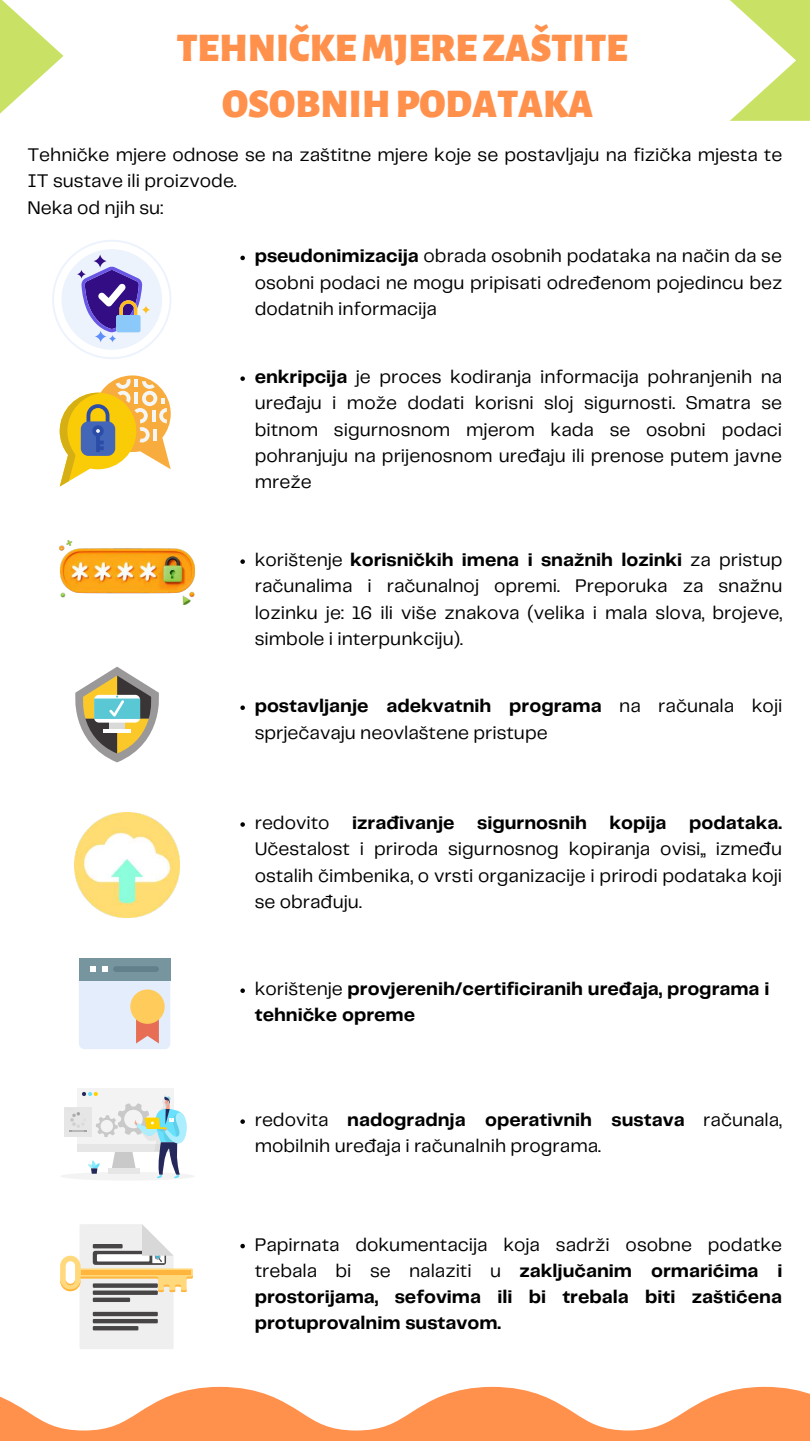
<style>
.page{position:relative;width:810px;height:1441px;background:#fff}
.page>*{position:absolute;margin:0;border:0;box-sizing:border-box;transform-origin:0 0}
.t1{font:900 40px/55.5px "Alegreya Sans SC";color:#ff914d;text-align:center}
.t2{font:19px/26.2px "Telegraf";color:#000;text-align:justify}
.t3{font:700 19px/26.2px "Telegraf";color:#000}
.s1{font-weight:700}
.s2{font-weight:400}
</style>
<div class="page">
<svg style="left:52px;top:240px;width:119px;height:119px"></svg>
<img style="left:60px;top:540px;width:135px;height:64px">
<svg style="left:60px;top:375px;width:111px;height:111px"></svg>
<svg style="left:75px;top:666px;width:84px;height:97px"></svg>
<img style="left:74px;top:812px;width:105px;height:105px">
<div style="left:77px;top:1088px;width:97px;height:55px;background:#f3f3f3"></div>
<svg style="left:61px;top:1092px;width:133px;height:88px"></svg>
<div style="left:79px;top:957px;width:91px;height:23px;background:#77959e"></div>
<svg style="left:79px;top:966px;width:91px;height:82px"></svg>
<svg style="left:60px;top:1224px;width:133px;height:124px"></svg>
<svg style="left:240px;top:255px;width:5px;height:5px"></svg>
<svg style="left:240px;top:376px;width:5px;height:5px"></svg>
<svg style="left:240px;top:559px;width:5px;height:4px"></svg>
<svg style="left:240px;top:705px;width:5px;height:4px"></svg>
<svg style="left:240px;top:822px;width:5px;height:4px"></svg>
<svg style="left:240px;top:988px;width:5px;height:4px"></svg>
<svg style="left:240px;top:1119px;width:5px;height:4px"></svg>
<svg style="left:240px;top:1243px;width:5px;height:4px"></svg>
<svg style="left:0;top:0;width:63px;height:114px"></svg>
<svg style="left:730px;top:0;width:80px;height:121px"></svg>
<svg style="left:0;top:1386px;width:810px;height:54px"></svg>
<h1 class="t1" style="left:177px;top:21px;width:452px">TEHNIČKE MJEREZAŠTITE<br>OSOBNIHPODATAKA</h1>
<p class="t2" style="left:27px;top:143px;width:756px;text-align:left">Tehničke mjere odnose se na zaštitne mjere koje se postavljaju na fizička mjesta te<br>IT sustave ili proizvode.<br>Neka od njih su:</p>
<p class="t2" style="left:255px;top:244px;width:529px"><span class="s1">pseudonimizacija</span> obrada osobnih podataka na način da se osobni podaci ne mogu pripisati određenom pojedincu bez dodatnih informacija</p>
<p class="t2" style="left:255px;top:364px;width:529px"><span class="s1">enkripcija</span> je proces kodiranja informacija pohranjenih na uređaju i može dodati korisni sloj sigurnosti. Smatra se bitnom sigurnosnom mjerom kada se osobni podaci pohranjuju na prijenosnom uređaju ili prenose putem javne mreže</p>
<p class="t2" style="left:255px;top:547px;width:529px">korištenje <span class="s1">korisničkih imena i snažnih lozinki</span> za pristup računalima i računalnoj opremi. Preporuka za snažnu lozinku je: 16 ili više znakova (velika i mala slova, brojeve, simbole i interpunkciju).</p>
<p class="t2" style="left:255px;top:693px;width:529px"><span class="s1">postavljanje adekvatnih programa</span> na računala koji sprječavaju neovlaštene pristupe</p>
<p class="t2" style="left:255px;top:810px;width:529px">redovito <span class="s1">izrađivanje sigurnosnih kopija podataka.<br></span>Učestalost i priroda sigurnosnog kopiranja ovisi,, između ostalih čimbenika, o vrsti organizacije i prirodi podataka koji se obrađuju.</p>
<p class="t3" style="left:255px;top:976px;width:516px"><span class="s2">korištenje</span> provjerenih/certificiranih uređaja, programa i tehničke opreme</p>
<p class="t2" style="left:255px;top:1107px;width:529px">redovita <span class="s1">nadogradnja operativnih sustava</span> računala, mobilnih uređaja i računalnih programa.</p>
<p class="t3" style="left:255px;top:1231px;width:529px;text-align:justify"><span class="s2">Papirnata dokumentacija koja sadrži osobne podatke trebala bi se nalaziti u</span> zaključanim ormarićima i prostorijama, sefovima ili bi trebala biti zaštićena protuprovalnim sustavom.</p>
</div>
